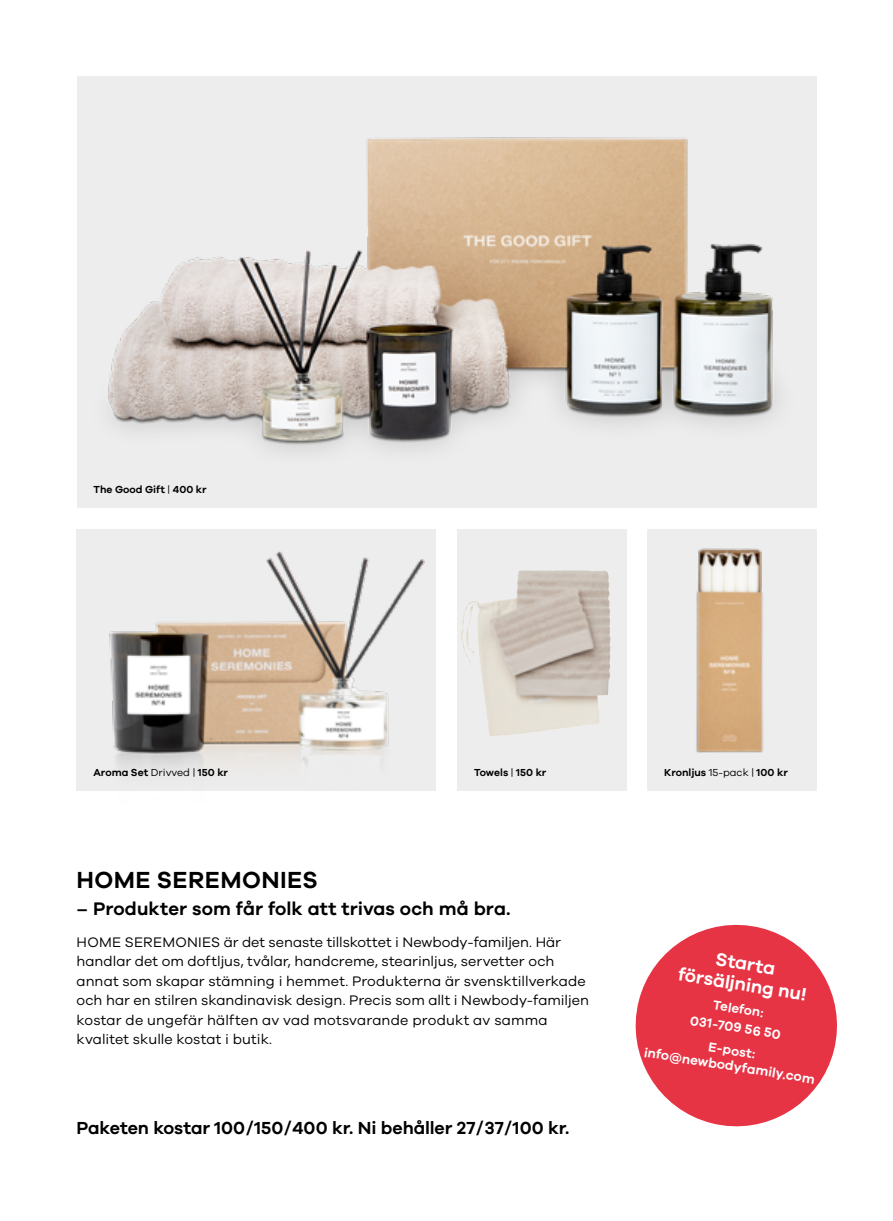
<style>
.page{position:relative;width:893px;height:1221px;background:#fff}
.page>*{position:absolute;margin:0;border:0;box-sizing:border-box;transform-origin:0 0}
.t1{font:600 24px "Galano Grotesque";letter-spacing:.015em;color:#000}
.t2{font:600 18.75px "Galano Grotesque";letter-spacing:.005em;color:#000}
.t3{font:600 18.75px/20.7px "Galano Grotesque";color:#fff;text-align:center}
.t4{font:600 18px "Galano Grotesque";letter-spacing:-.005em;color:#000}
.t5{font:14.25px/19.5px "Galano Grotesque";letter-spacing:.005em;color:#000}
.t6{font:600 13.5px "Galano Grotesque";color:#fff}
.t7{font:600 13.2px "Galano Grotesque";color:#fff}
.t8{font:600 10.5px "Galano Grotesque";color:#000}
.s1{font-weight:400}
</style>
<div class="page">
<div style="left:77px;top:529px;width:359px;height:262px;background:#ededed"></div>
<div style="left:647px;top:529px;width:169px;height:262px;background:#ededed"></div>
<div style="left:77px;top:77px;width:739px;height:431px;background:#ededed"></div>
<img style="left:109px;top:551px;width:316px;height:217px">
<img style="left:696px;top:548px;width:68px;height:205px">
<svg style="left:457px;top:529px;width:169px;height:262px;background:#e0dcd7"></svg>
<img style="left:531px;top:570px;width:44px;height:1px">
<svg style="left:635px;top:924px;width:202px;height:203px;fill:#e73445"></svg>
<img style="left:108px;top:137px;width:670px;height:314px">
<p class="t8" style="left:94px;top:483px;width:115px">The Good Gift <span class="s1">|</span> 400 kr</p>
<p class="t8" style="left:94px;top:766px;width:136px">Aroma Set <span class="s1">Drivved |</span> 150 kr</p>
<p class="t8" style="left:664px;top:766px;width:125px">Kronljus <span class="s1">15-pack |</span> 100 kr</p>
<p class="t8" style="left:474px;top:766px;width:74px">Towels <span class="s1">|</span> 150 kr</p>
<h1 class="t1" style="left:77px;top:864px;width:243px">HOME SEREMONIES</h1>
<h2 class="t2" style="left:77px;top:896px;width:436px">– Produkter som får folk att trivas och må bra.</h2>
<p class="t5" style="left:77px;top:931px;width:514px">HOME SEREMONIES är det senaste tillskottet i Newbody-familjen. Här handlar det om doftljus, tvålar, handcreme, stearinljus, servetter och annat som skapar stämning i hemmet. Produkterna är svensktillverkade och har en stilren skandinavisk design. Precis som allt i Newbody-familjen kostar de ungefär hälften av vad motsvarande produkt av samma kvalitet skulle kostat i butik.</p>
<p class="t4" style="left:77px;top:1116px;width:494px">Paketen kostar 100/150/400 kr. Ni behåller 27/37/100 kr.</p>
<h2 class="t3" style="left:683px;top:942px;width:131px;rotate:9deg">Starta försäljning nu!</h2>
<p class="t7" style="left:714px;top:996px;width:52px;rotate:9deg">Telefon:</p>
<p class="t6" style="left:691px;top:1011px;width:93px;rotate:9deg">031-709 56 50</p>
<p class="t7" style="left:710px;top:1038px;width:49px;rotate:9deg">E-post:</p>
<p class="t6" style="left:645px;top:1043px;width:174px;rotate:9deg">info@newbodyfamily.com</p>
</div>
